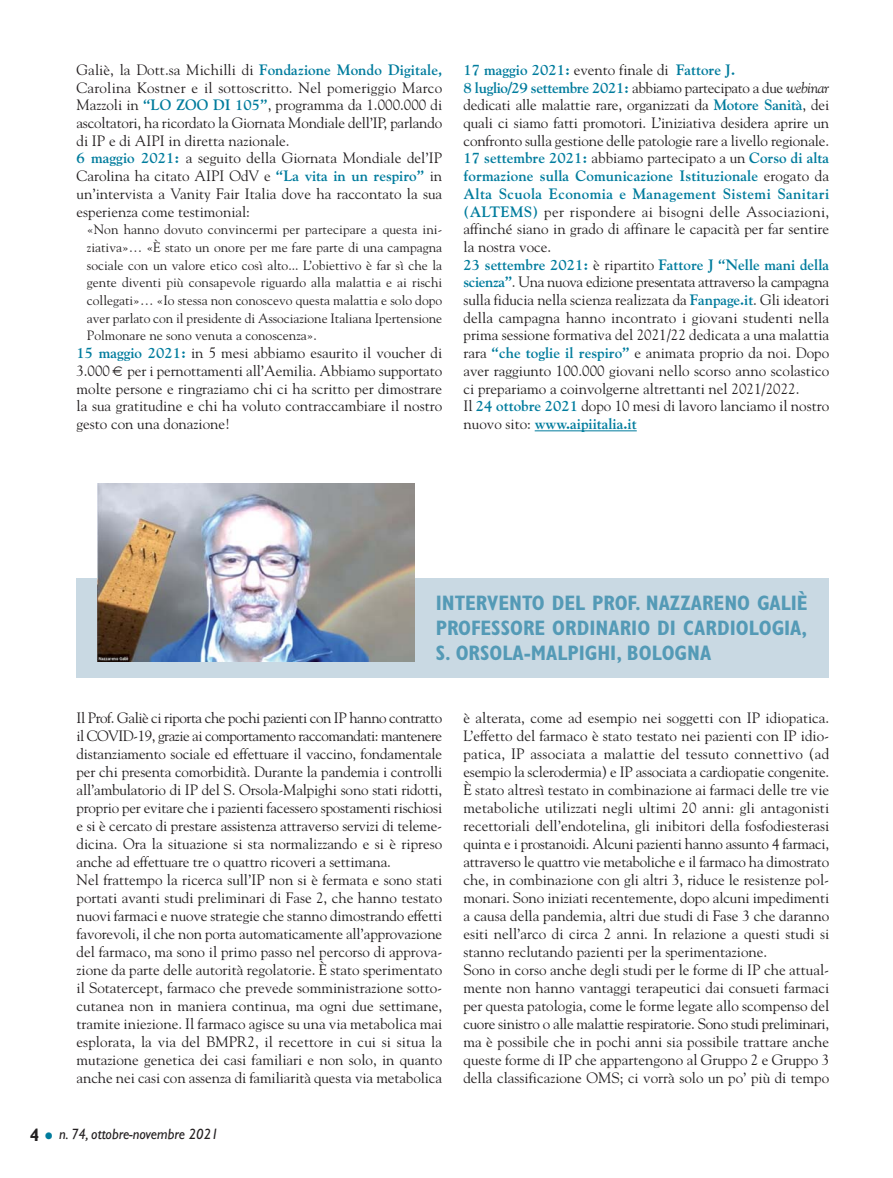
<style>
.page{position:relative;width:893px;height:1178px;background:#fff}
.page>*{position:absolute;margin:0;border:0;box-sizing:border-box;transform-origin:0 0}
.t1{font:700 condensed 21px/25.2px "Gill Sans";color:#549ab6;text-align:justify}
.t2{font:15px/18px "Goudy";color:#231f20}
.t3{font:italic 15px "Gill Sans";color:#231f20;scale:.95 1}
.t4{font:13.5px/17.7px "Goudy";color:#231f20;text-align:justify}
.s1{font-weight:700;color:#007c9d}
.s2{font-style:italic}
.s3{font-weight:700;font-style:normal;font-size:18px}
.s4{font-weight:700;font-style:normal;font-size:24px;color:#007c9d}
</style>
<div class="page">
<hr style="left:535px;top:430px;width:102px;height:1px;background:#007c9d">
<div style="left:77px;top:578px;width:752px;height:99px;background:#c9d9e3"></div>
<img style="left:98px;top:483px;width:317px;height:179px">
<p class="t2" style="left:77px;top:62px;width:367px">Galiè, la Dott.sa Michilli di <span class="s1">Fondazione Mondo Digitale, </span>Carolina Kostner e il sottoscritto. Nel pomeriggio Marco Mazzoli in <span class="s1">“LO ZOO DI 105”</span>, programma da 1.000.000 di ascoltatori, ha ricordato la Giornata Mondiale dell’IP, parlando di IP e di AIPI in diretta nazionale.<br><span class="s1">6 maggio 2021:</span> a seguito della Giornata Mondiale del’IP Carolina ha citato AIPI OdV e <span class="s1">“La vita in un respiro”</span> in un’intervista a Vanity Fair Italia dove ha raccontato la sua esperienza come testimonial:</p>
<p class="t4" style="left:87px;top:222px;width:357px">«Non hanno dovuto convincermi per partecipare a questa ini&shy;ziativa»… «È stato un onore per me fare parte di una campagna sociale con un valore etico così alto... L’obiettivo è far sì che la gente diventi più consapevole riguardo alla malattia e ai rischi collegati»… «Io stessa non conoscevo questa malattia e solo dopo aver parlato con il presidente di Associazione Italiana Ipertensione Polmonare ne sono venuta a conoscenza».</p>
<p class="t2" style="left:77px;top:345px;width:367px;text-align:justify"><span class="s1">15 maggio 2021:</span> in 5 mesi abbiamo esaurito il voucher di 3.000 per i pernottamenti all’Aemilia. Abbiamo supportato molte persone e ringraziamo chi ci ha scritto per dimostrare la sua gratitudine e chi ha voluto contraccambiare il nostro gesto con una donazione!</p>
<p class="t2" style="left:463px;top:62px;width:367px"><span class="s1">17 maggio 2021:</span> evento finale di <span class="s1">Fattore J.<br>8 luglio/29 settembre 2021:</span> abbiamo partecipato a due <span class="s2">webinar </span>dedicati alle malattie rare, organizzati da <span class="s1">Motore Sanità</span>, dei quali ci siamo fatti promotori. L’iniziativa desidera aprire un confronto sulla gestione delle patologie rare a livello regionale.<br><span class="s1">17 settembre 2021:</span> abbiamo partecipato a un <span class="s1">Corso di alta formazione sulla Comunicazione Istituzionale</span> erogato da <span class="s1">Alta Scuola Economia e Management Sistemi Sanitari (ALTEMS)</span> per rispondere ai bisogni delle Associazioni, affinché siano in grado di affinare le capacità per far sentire la nostra voce.<br><span class="s1">23 settembre 2021:</span> è ripartito <span class="s1">Fattore J “Nelle mani della scienza”</span>. Una nuova edizione presentata attraverso la campagna sulla fiducia nella scienza realizzata da <span class="s1">Fanpage.it</span>. Gli ideatori della campagna hanno incontrato i giovani studenti nella prima sessione formativa del 2021/22 dedicata a una malattia rara <span class="s1">“che toglie il respiro”</span> e animata proprio da noi. Dopo aver raggiunto 100.000 giovani nello scorso anno scolastico ci prepariamo a coinvolgerne altrettanti nel 2021/2022.<br>Il <span class="s1">24 ottobre 2021</span> dopo 10 mesi di lavoro lanciamo il nostro nuovo sito: <span class="s1">www.aipiitalia.it</span></p>
<h1 class="t1" style="left:436px;top:592px;width:373px">INTERVENTO DEL PROF. NAZZARENO GALIÈ PROFESSORE ORDINARIO DI CARDIOLOGIA, S. ORSOLA-MALPIGHI, BOLOGNA</h1>
<p class="t2" style="left:77px;top:710px;width:368px">Il Prof. Galiè ci riporta che pochi pazienti con IP hanno contratto il COVID-19, grazie ai comportamento raccomandati: mantenere distanziamento sociale ed effettuare il vaccino, fondamentale per chi presenta comorbidità. Durante la pandemia i controlli all’ambulatorio di IP del S. Orsola-Malpighi sono stati ridotti, proprio per evitare che i pazienti facessero spostamenti rischiosi e si è cercato di prestare assistenza attraverso servizi di teleme&shy;dicina. Ora la situazione si sta normalizzando e si è ripreso anche ad effettuare tre o quattro ricoveri a settimana.<br>Nel frattempo la ricerca sull’IP non si è fermata e sono stati portati avanti studi preliminari di Fase 2, che hanno testato nuovi farmaci e nuove strategie che stanno dimostrando effetti favorevoli, il che non porta automaticamente all’approvazione del farmaco, ma sono il primo passo nel percorso di approva&shy;zione da parte delle autorità regolatorie. È stato sperimentato il Sotatercept, farmaco che prevede somministrazione sotto&shy;cutanea non in maniera continua, ma ogni due settimane, tramite iniezione. Il farmaco agisce su una via metabolica mai esplorata, la via del BMPR2, il recettore in cui si situa la mutazione genetica dei casi familiari e non solo, in quanto anche nei casi con assenza di familiarità questa via metabolica</p>
<p class="t2" style="left:463px;top:710px;width:367px">è alterata, come ad esempio nei soggetti con IP idiopatica.<br>L’effetto del farmaco è stato testato nei pazienti con IP idio&shy;patica, IP associata a malattie del tessuto connettivo (ad esempio la sclerodermia) e IP associata a cardiopatie congenite.<br>È stato altresì testato in combinazione ai farmaci delle tre vie metaboliche utilizzati negli ultimi 20 anni: gli antagonisti recettoriali dell’endotelina, gli inibitori della fosfodiesterasi quinta e i prostanoidi. Alcuni pazienti hanno assunto 4 farmaci, attraverso le quattro vie metaboliche e il farmaco ha dimostrato che, in combinazione con gli altri 3, riduce le resistenze pol&shy;monari. Sono iniziati recentemente, dopo alcuni impedimenti a causa della pandemia, altri due studi di Fase 3 che daranno esiti nell’arco di circa 2 anni. In relazione a questi studi si stanno reclutando pazienti per la sperimentazione.<br>Sono in corso anche degli studi per le forme di IP che attual&shy;mente non hanno vantaggi terapeutici dai consueti farmaci per questa patologia, come le forme legate allo scompenso del cuore sinistro o alle malattie respiratorie. Sono studi preliminari, ma è possibile che in pochi anni sia possibile trattare anche queste forme di IP che appartengono al Gruppo 2 e Gruppo 3 della classificazione OMS; ci vorrà solo un po’ più di tempo</p>
<p class="t3" style="left:30px;top:1129px;width:200px"><span class="s3">4</span> <span class="s4">•</span> n. 74, ottobre-novembre 2021</p>
</div>
